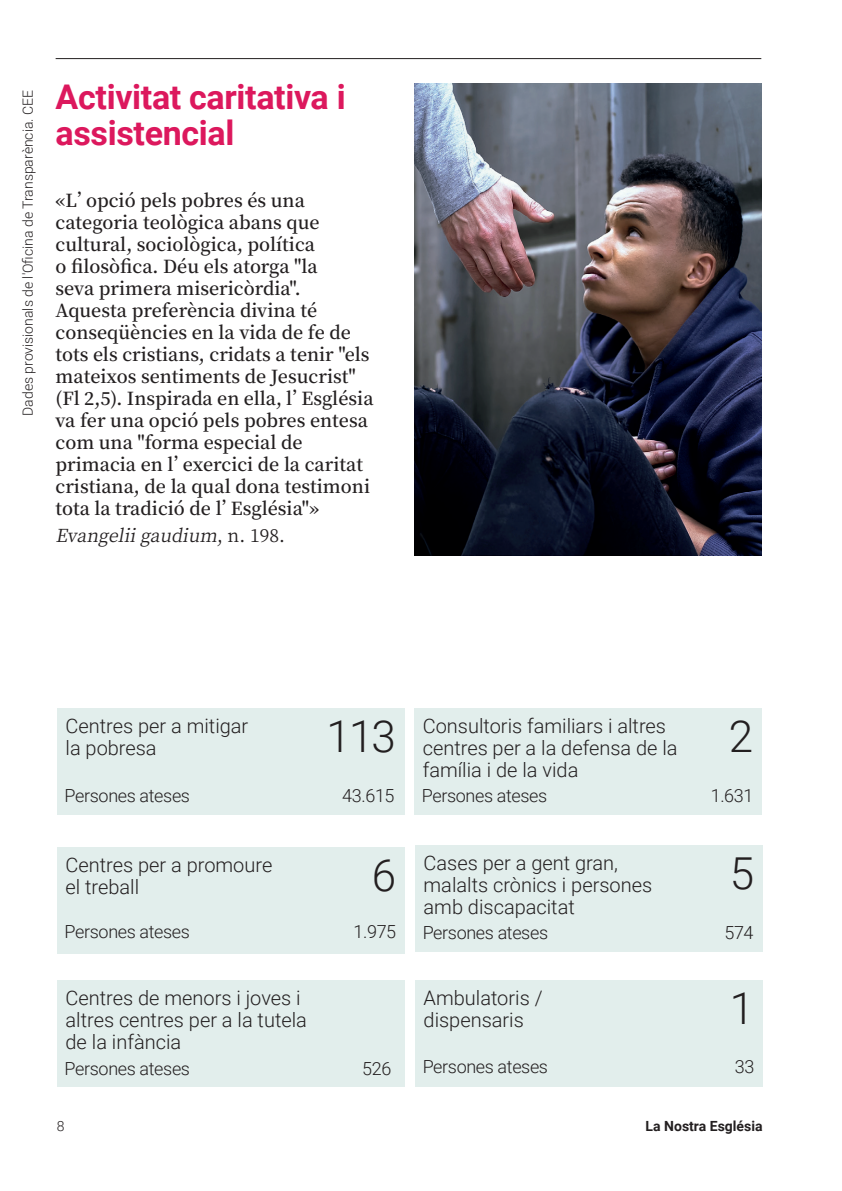
<style>
.page{position:relative;width:842px;height:1191px;background:#fff}
.page>*{position:absolute;margin:0;border:0;box-sizing:border-box;transform-origin:0 0}
.t1{font:300 44px "Roboto";color:#231f20}
.t2{font:700 34px/36px "Roboto";letter-spacing:-.01em;color:#dc185d}
.t3{font:300 20px/22px "Roboto";color:#231f20}
.t4{font:600 18px/22px "Noto Serif TC";color:#231f20}
.t5{font:300 18px "Roboto";letter-spacing:-.02em;color:#231f20}
.t6{font:italic 18px "Noto Serif TC";color:#231f20}
.t7{font:300 14px "Roboto";color:#231f20}
.t8{font:700 14px "Roboto";color:#231f20}
.s1{font-style:normal}
</style>
<div class="page">
<div style="left:415px;top:845px;width:347px;height:107px;background:#e2eeec"></div>
<div style="left:415px;top:980px;width:347px;height:107px;background:#e2eeec"></div>
<hr style="left:56px;top:58px;width:705px;height:1px;background:#231f20">
<div style="left:57px;top:980px;width:347px;height:107px;background:#e2eeec"></div>
<div style="left:57px;top:708px;width:347px;height:106px;background:#e2eeec"></div>
<div style="left:414px;top:708px;width:347px;height:106px;background:#e2eeec"></div>
<div style="left:57px;top:846px;width:347px;height:107px;background:#e2eeec"></div>
<img style="left:415px;top:83px;width:347px;height:472px">
<p class="t7" style="left:18px;top:416px;width:327px;rotate:-90deg">Dades provisionals de l'Oficina de Transparència. CEE</p>
<h2 class="t2" style="left:56px;top:78px;width:292px">Activitat caritativa i assistencial</h2>
<p class="t4" style="left:56px;top:189px;width:320px">«L’opció pels pobres és una categoria teològica abans que cultural, sociològica, política<br>o filosòfica. Déu els atorga "la<br>seva primera misericòrdia".<br>Aquesta preferència divina té conseqüències en la vida de fe de tots els cristians, cridats a tenir "els mateixos sentiments de Jesucrist" (Fl 2,5). Inspirada en ella, l’Església va fer una opció pels pobres entesa com una "forma especial de primacia en l’exercici de la caritat cristiana, de la qual dona testimoni tota la tradició de l’Església"»</p>
<p class="t6" style="left:56px;top:525px;width:231px">Evangeliigaudium<span class="s1">, n . 1 9 8 .</span></p>
<p class="t3" style="left:66px;top:714px;width:184px">Centres per a mitigar la pobresa</p>
<p class="t3" style="left:423px;top:714px;width:256px">Consultoris familiars i altres centres per a la defensa de la família i de la vida</p>
<h1 class="t1" style="left:326px;top:705px;width:71px">113</h1>
<h1 class="t1" style="left:729px;top:705px;width:26px">2</h1>
<p class="t5" style="left:65px;top:783px;width:127px">Persones ateses</p>
<p class="t5" style="left:342px;top:783px;width:54px">43.615</p>
<p class="t5" style="left:422px;top:783px;width:127px">Persones ateses</p>
<p class="t5" style="left:711px;top:783px;width:44px">1.631</p>
<p class="t3" style="left:66px;top:853px;width:208px">Centres per a promoure el treball</p>
<h1 class="t1" style="left:372px;top:844px;width:26px">6</h1>
<p class="t3" style="left:424px;top:851px;width:230px">Cases per a gent gran, malalts crònics i persones amb discapacitat</p>
<h1 class="t1" style="left:730px;top:843px;width:26px">5</h1>
<p class="t5" style="left:65px;top:919px;width:127px">Persones ateses</p>
<p class="t5" style="left:353px;top:919px;width:44px">1.975</p>
<p class="t5" style="left:423px;top:919px;width:127px">Persones ateses</p>
<p class="t5" style="left:724px;top:919px;width:31px">574</p>
<p class="t3" style="left:66px;top:986px;width:243px">Centres de menors i joves i altres centres per a la tutela de la infància</p>
<p class="t3" style="left:424px;top:986px;width:121px">Ambulatoris / dispensaris</p>
<h1 class="t1" style="left:730px;top:977px;width:26px">1</h1>
<p class="t5" style="left:65px;top:1055px;width:127px">Persones ateses</p>
<p class="t5" style="left:362px;top:1055px;width:31px">526</p>
<p class="t5" style="left:423px;top:1054px;width:127px">Persones ateses</p>
<p class="t5" style="left:735px;top:1054px;width:21px">33</p>
<p class="t7" style="left:57px;top:1116px;width:9px">8</p>
<p class="t8" style="left:646px;top:1116px;width:118px">La Nostra Església</p>
</div>
